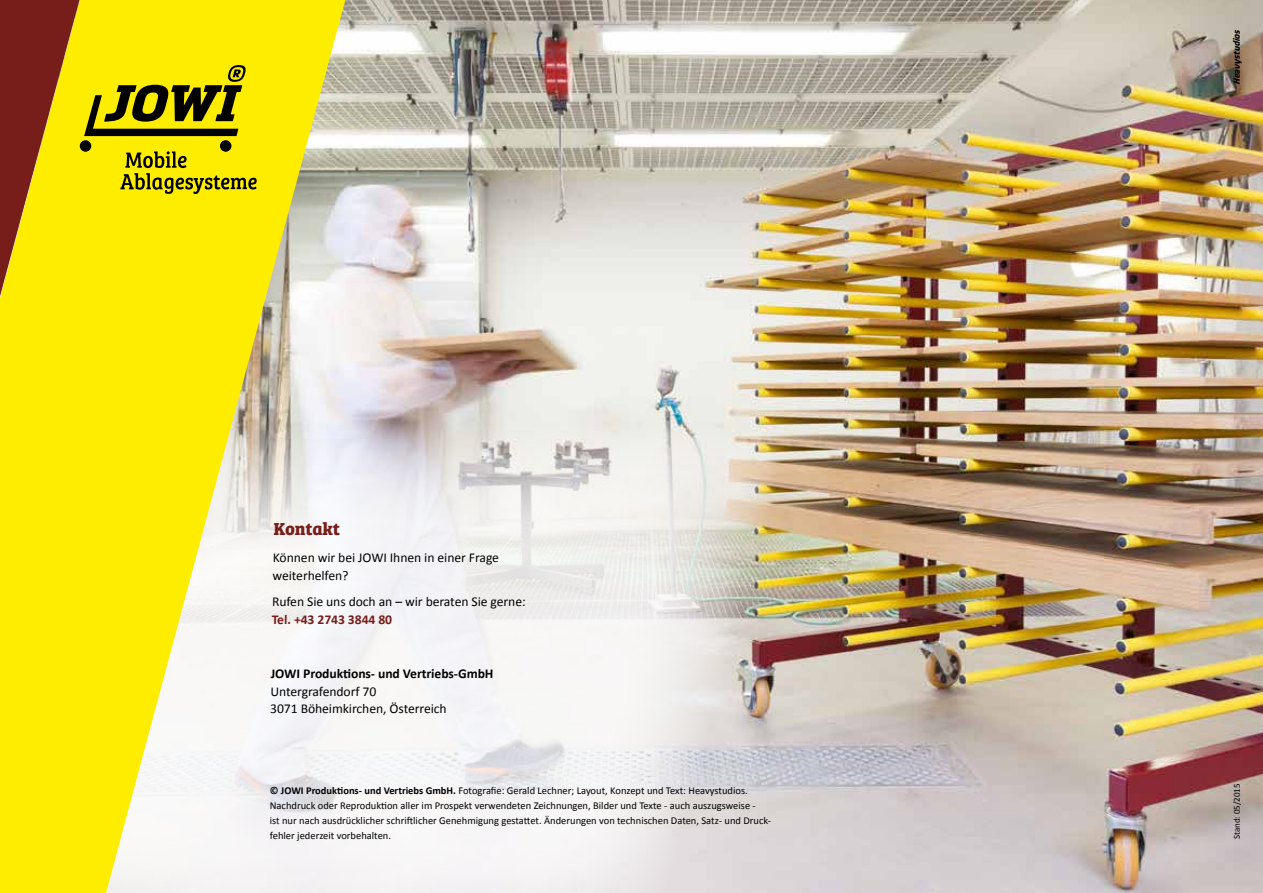
<style>
.page{position:relative;width:1263px;height:893px;background:#fff}
.page>*{position:absolute;margin:0;border:0;box-sizing:border-box;transform-origin:0 0}
.t1{font:700 18px "Bree Serif";color:#771e1a}
.t2{font:13.5px/18px "Calibri";letter-spacing:-.025em;color:#000}
.t3{font:700 13.5px "Calibri";color:#000}
.t4{font:700 13.5px "Calibri";color:#771e1a}
.t5{font:10.5px/15px "Calibri";color:#000}
.t6{font:9px "Calibri";color:#000}
.t7{font:italic 700 condensed 9px "Biome Std";color:#000}
.s1{font-weight:700}
</style>
<div class="page">
<img style="left:349px;top:0;width:914px;height:893px">
<svg style="left:349px;top:424px;width:445px;height:469px;fill:#f1f0ef"></svg>
<svg style="left:0;top:0;width:349px;height:893px"></svg>
<svg style="left:0;top:0;width:257px;height:405px;background:#e0c704"></svg>
<h1 class="t1" style="left:273px;top:515px;width:69px">Kontakt</h1>
<p class="t2" style="left:273px;top:548px;width:228px">Können wir bei JOWI Ihnen in einer Frage weiterhelfen?</p>
<p class="t2" style="left:272px;top:592px;width:255px">Rufen Sie uns doch an – wir beraten Sie gerne:</p>
<p class="t4" style="left:272px;top:612px;width:122px">Tel. +43 2743 3844 80</p>
<p class="t3" style="left:271px;top:665px;width:224px">JOWI Produktions- und Vertriebs-GmbH</p>
<p class="t2" style="left:270px;top:681px;width:178px">Untergrafendorf 70<br>3071 Böheimkirchen, Österreich</p>
<p class="t5" style="left:270px;top:782px;width:503px"><span class="s1">© JOWI Produktions- und Vertriebs GmbH.</span> Fotografie: Gerald Lechner; Layout, Konzept und Text: Heavystudios.<br>Nachdruck oder Reproduktion aller im Prospekt verwendeten Zeichnungen, Bilder und Texte - auch auszugsweise -<br>ist nur nach ausdrücklicher schriftlicher Genehmigung gestattet. Änderungen von technischen Daten, Satz- und Druck&shy;fehler jederzeit vorbehalten.</p>
<p class="t7" style="left:1231px;top:84px;width:56px;rotate:-90deg">Heavystudios</p>
<p class="t6" style="left:1231px;top:839px;width:58px;rotate:-90deg">Stand: 05/2015</p>
</div>
